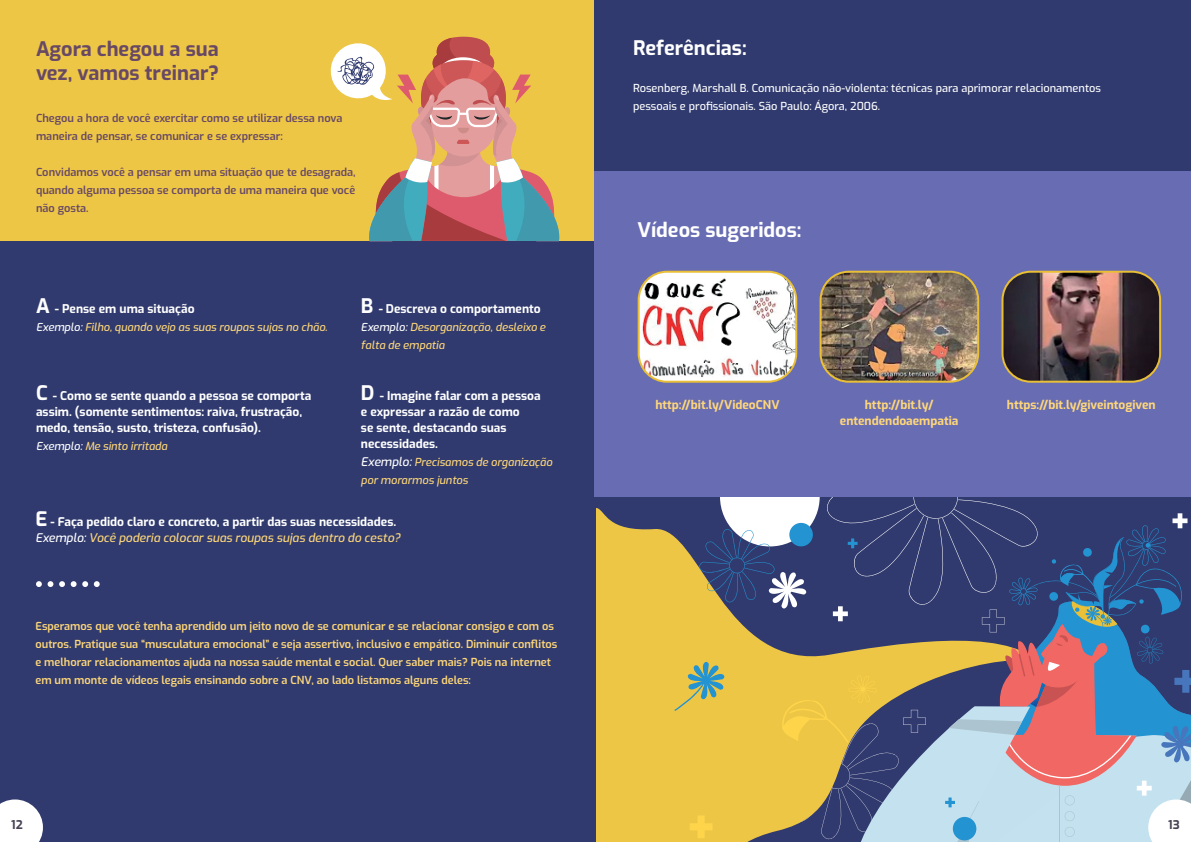
<style>
.page{position:relative;width:1191px;height:842px;background:#fff}
.page>*{position:absolute;margin:0;border:0;box-sizing:border-box;transform-origin:0 0}
.t1{font:700 20px/24px "Exo";color:#684965}
.t2{font:700 20px "Exo";color:#fff}
.t3{font:700 12px/16px "Exo";color:#fff}
.t4{font:700 12px/16px "Exo";color:#fed77a;text-align:center}
.t5{font:700 12px "Exo";color:#474355}
.t6{font:600 11px/18px "Exo";color:#fed77a}
.t7{font:600 11px/18px "Exo";color:#684965}
.t8{font:italic 500 11px/18px "Exo";color:#fed77a}
.t9{font:500 11px/18px "Exo";color:#fff}
.s1{font-size:20px}
.s2{color:#fff}
.s3{font-size:12px;color:#fff}
.s4{font-weight:500;font-style:italic}
.s5{font-weight:500;font-style:italic;color:#fed77a}
</style>
<div class="page">
<div style="left:596px;top:508px;width:78px;height:334px;background:#eec646"></div>
<div style="left:0;top:0;width:595px;height:842px;background:#303a6e"></div>
<div style="left:0;top:0;width:595px;height:241px;background:#eec646"></div>
<svg style="left:36px;top:581px;width:6px;height:6px"></svg>
<svg style="left:48px;top:581px;width:5px;height:6px"></svg>
<svg style="left:59px;top:581px;width:6px;height:6px"></svg>
<svg style="left:71px;top:581px;width:17px;height:6px"></svg>
<svg style="left:94px;top:581px;width:6px;height:6px"></svg>
<svg style="left:330px;top:37px;width:230px;height:204px"></svg>
<div style="left:594px;top:170px;width:597px;height:327px;background:#686cb2"></div>
<div style="left:594px;top:0;width:597px;height:170px;background:#303a6e"></div>
<img style="left:640px;top:272px;width:156px;height:108px">
<div style="left:637px;top:271px;width:160px;height:112px;border:2px solid #e8bf36;border-radius:28px"></div>
<img style="left:822px;top:272px;width:156px;height:108px">
<div style="left:819px;top:271px;width:160px;height:112px;border:2px solid #e8bf36;border-radius:28px"></div>
<img style="left:1004px;top:272px;width:156px;height:108px">
<div style="left:1001px;top:271px;width:160px;height:112px;border:2px solid #e8bf36;border-radius:28px"></div>
<svg style="left:0;top:799px;width:43px;height:43px;background:#e4e6ec"></svg>
<svg style="left:674px;top:497px;width:517px;height:345px;background:#878582"></svg>
<h1 class="t1" style="left:36px;top:36px;width:184px">Agora chegou a sua vez, vamos treinar?</h1>
<p class="t7" style="left:36px;top:109px;width:308px">Chegou a hora de você exercitar como se utilizar dessa nova maneira de pensar, se comunicar e se expressar:</p>
<p class="t7" style="left:36px;top:163px;width:321px;text-align:justify">Convidamos você a pensar em uma situação que te desagrada, quando alguma pessoa se comporta de uma maneira que você não gosta.</p>
<p class="t3" style="left:36px;top:301px;width:160px"><span class="s1">A</span> - Pense em uma situação</p>
<p class="t8" style="left:36px;top:318px;width:293px"><span class="s2">Exemplo:</span> Filho, quando vejo as suas roupas sujas no chão.</p>
<p class="t3" style="left:36px;top:387px;width:277px"><span class="s1">C</span> - Como se sente quando a pessoa se comporta assim. (somente sentimentos: raiva, frustração, medo, tensão, susto, tristeza, confusão).</p>
<p class="t8" style="left:36px;top:437px;width:133px"><span class="s2">Exemplo:</span> Me sinto irritada</p>
<p class="t3" style="left:361px;top:301px;width:181px"><span class="s1">B</span> - Descreva o comportamento</p>
<p class="t8" style="left:361px;top:318px;width:186px"><span class="s2">Exemplo:</span> Desorganização, desleixo e falta de empatia</p>
<p class="t3" style="left:361px;top:387px;width:181px"><span class="s1">D</span> - Imagine falar com a pessoa e expressar a razão de como<br>se sente, destacando suas necessidades.</p>
<p class="t8" style="left:361px;top:452px;width:193px"><span class="s3">Exemplo:</span> Precisamos de organização por morarmos juntos</p>
<p class="t3" style="left:35px;top:513px;width:366px"><span class="s1">E</span> - Faça pedido claro e concreto, a partir das suas necessidades.<br><span class="s4">Exemplo:</span> <span class="s5">Você poderia colocar suas roupas sujas dentro do cesto?</span></p>
<p class="t6" style="left:35px;top:617px;width:523px">Esperamos que você tenha aprendido um jeito novo de se comunicar e se relacionar consigo e com os outros. Pratique sua “musculatura emocional” e seja assertivo, inclusivo e empático. Diminuir conflitos e melhorar relacionamentos ajuda na nossa saúde mental e social. Quer saber mais? Pois na internet em um monte de vídeos legais ensinando sobre a CNV, ao lado listamos alguns deles:</p>
<h1 class="t2" style="left:633px;top:34px;width:115px">Referências:</h1>
<p class="t9" style="left:633px;top:78px;width:469px">Rosenberg, Marshall B. Comunicação não-violenta: técnicas para aprimorar relacionamentos pessoais e profissionais. São Paulo: Ágora, 2006.</p>
<h1 class="t2" style="left:637px;top:215px;width:166px">Vídeos sugeridos:</h1>
<p class="t4" style="left:655px;top:396px;width:126px">http://bit.ly/VideoCNV</p>
<p class="t4" style="left:840px;top:396px;width:120px">http://bit.ly/ entendendoaempatia</p>
<p class="t4" style="left:1007px;top:396px;width:150px">https://bit.ly/giveintogiven</p>
<p class="t5" style="left:11px;top:816px;width:13px">12</p>
<p class="t5" style="left:1168px;top:816px;width:13px">13</p>
</div>
